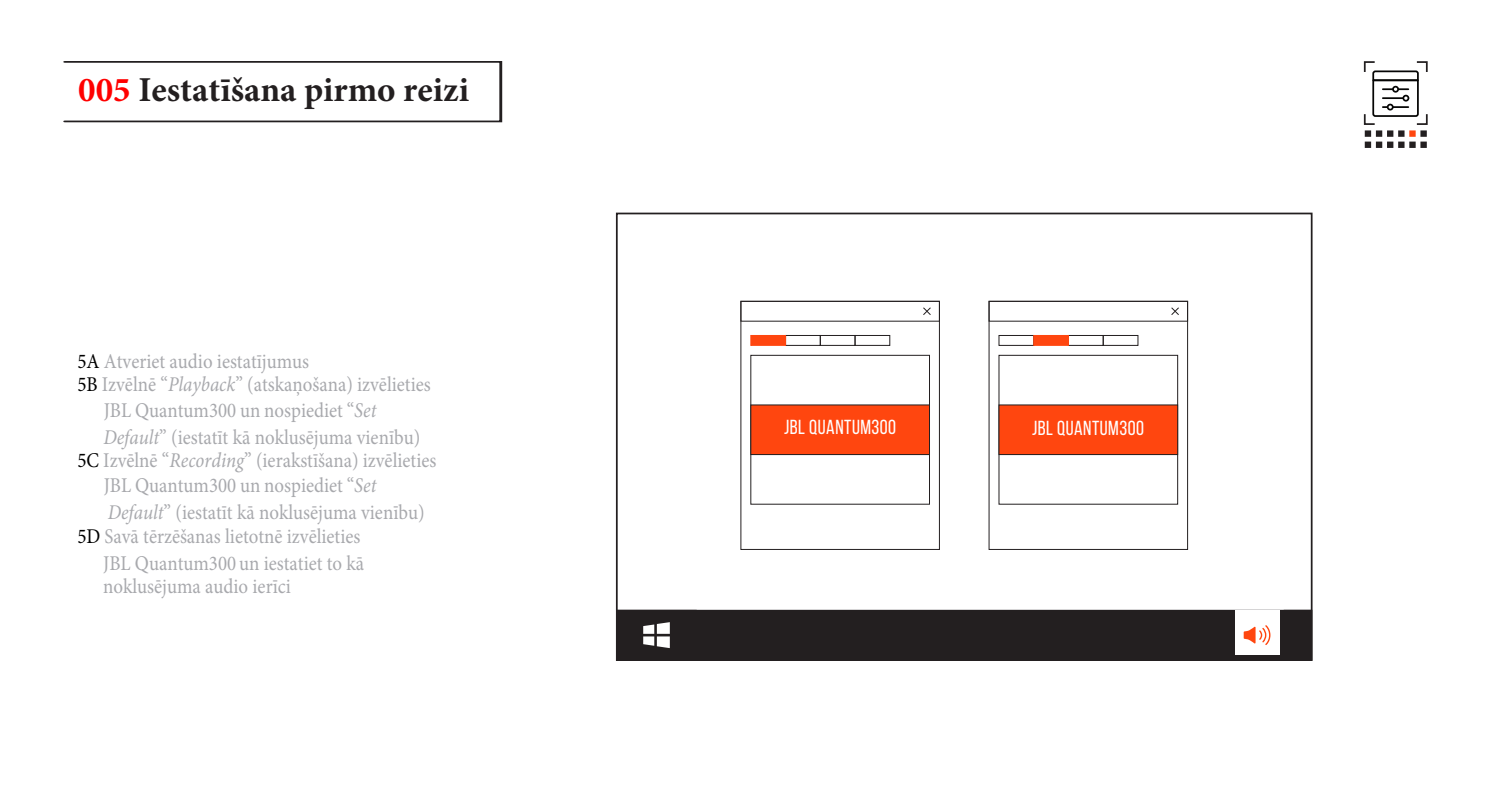
<style>
.page{position:relative;width:1489px;height:794px;background:#fff}
.page>*{position:absolute;margin:0;border:0;box-sizing:border-box;transform-origin:0 0}
.t1{font:700 35px "Minion Pro";color:#231f20}
.t2{font:21px/26.2px "Minion Pro";color:#a8a9ad;scale:.9 1}
.t3{font:20.3px "Bebas Neue";letter-spacing:.025em;color:#fff}
.s1{color:#f00}
.s2{color:#000}
.s3{font-style:italic}
</style>
<div class="page">
<div style="left:616px;top:610px;width:695px;height:50px;background:#231f20"></div>
<div style="left:616px;top:213px;width:696px;height:448px;border:2px solid #231f20"></div>
<svg style="left:643px;top:622px;width:26px;height:26px"></svg>
<div style="left:1234px;top:610px;width:45px;height:44px;background:#fff"></div>
<svg style="left:1243px;top:625px;width:27px;height:20px"></svg>
<div style="left:740px;top:301px;width:199px;height:249px;border:1px solid #231f20"></div>
<div style="left:750px;top:355px;width:179px;height:149px;border:1px solid #231f20"></div>
<div style="left:750px;top:405px;width:179px;height:49px;background:#ff460f"></div>
<div style="left:750px;top:404px;width:179px;height:51px;border:1px solid #231f20"></div>
<div style="left:740px;top:301px;width:199px;height:20px;border:1px solid #231f20"></div>
<div style="left:785px;top:335px;width:35px;height:11px;border:1px solid #231f20"></div>
<div style="left:819px;top:335px;width:36px;height:11px;border:1px solid #231f20"></div>
<div style="left:854px;top:335px;width:36px;height:11px;border:1px solid #231f20"></div>
<svg style="left:923px;top:307px;width:8px;height:8px"></svg>
<div style="left:750px;top:335px;width:35px;height:10px;background:#ff460f"></div>
<div style="left:750px;top:335px;width:36px;height:11px;border:1px solid #ff460f"></div>
<div style="left:988px;top:301px;width:199px;height:249px;border:1px solid #231f20"></div>
<div style="left:998px;top:355px;width:179px;height:149px;border:1px solid #231f20"></div>
<div style="left:998px;top:405px;width:179px;height:49px;background:#ff460f"></div>
<div style="left:998px;top:404px;width:179px;height:51px;border:1px solid #231f20"></div>
<div style="left:988px;top:301px;width:199px;height:20px;border:1px solid #231f20"></div>
<div style="left:1067px;top:335px;width:36px;height:11px;border:1px solid #231f20"></div>
<div style="left:1102px;top:335px;width:36px;height:11px;border:1px solid #231f20"></div>
<svg style="left:1171px;top:307px;width:8px;height:8px"></svg>
<div style="left:998px;top:335px;width:36px;height:11px;border:1px solid #231f20"></div>
<div style="left:1033px;top:335px;width:35px;height:10px;background:#ff460f"></div>
<div style="left:1033px;top:335px;width:35px;height:11px;border:1px solid #ff460f"></div>
<div style="left:64px;top:61px;width:438px;height:62px;border:2px solid #231f20"></div>
<svg style="left:1363px;top:61px;width:65px;height:87px"></svg>
<p class="t1" style="left:78px;top:65px;width:392px"><span class="s1">005</span> Iestatīšana pirmo reizi</p>
<p class="t2" style="left:77px;top:348px;width:259px"><span class="s2">5A</span> Atveriet audio iestatījumus</p>
<p class="t2" style="left:77px;top:372px;width:394px"><span class="s2">5B</span> Izvēlnē “<span class="s3">Playback</span>” (atskaņošana) izvēlieties</p>
<p class="t2" style="left:104px;top:397px;width:304px">JBL Quantum300 un nospiediet “<span class="s3">Set</span></p>
<p class="t2" style="left:103px;top:424px;width:353px"><span class="s3">Default</span>” (iestatīt kā noklusējuma vienību)</p>
<p class="t2" style="left:104px;top:447px;width:371px;text-indent:-26px"><span class="s2">5C</span> Izvēlnē “<span class="s3">Recording</span>” (ierakstīšana) izvēlieties<br>JBL Quantum300 un nospiediet “<span class="s3">Set<br>Default</span>” (iestatīt kā noklusējuma vienību)</p>
<p class="t2" style="left:77px;top:522px;width:320px;line-height:27.3px;text-align:right"><span class="s2">5D</span> Savā tērzēšanas lietotnē izvēlieties<br>JBL Quantum300 un iestatiet to kā</p>
<p class="t2" style="left:103px;top:573px;width:210px">noklusējuma audio ierīci</p>
<p class="t3" style="left:784px;top:416px;width:114px">JBL QUANTUM300</p>
<p class="t3" style="left:1031px;top:417px;width:114px">JBL QUANTUM300</p>
</div>
